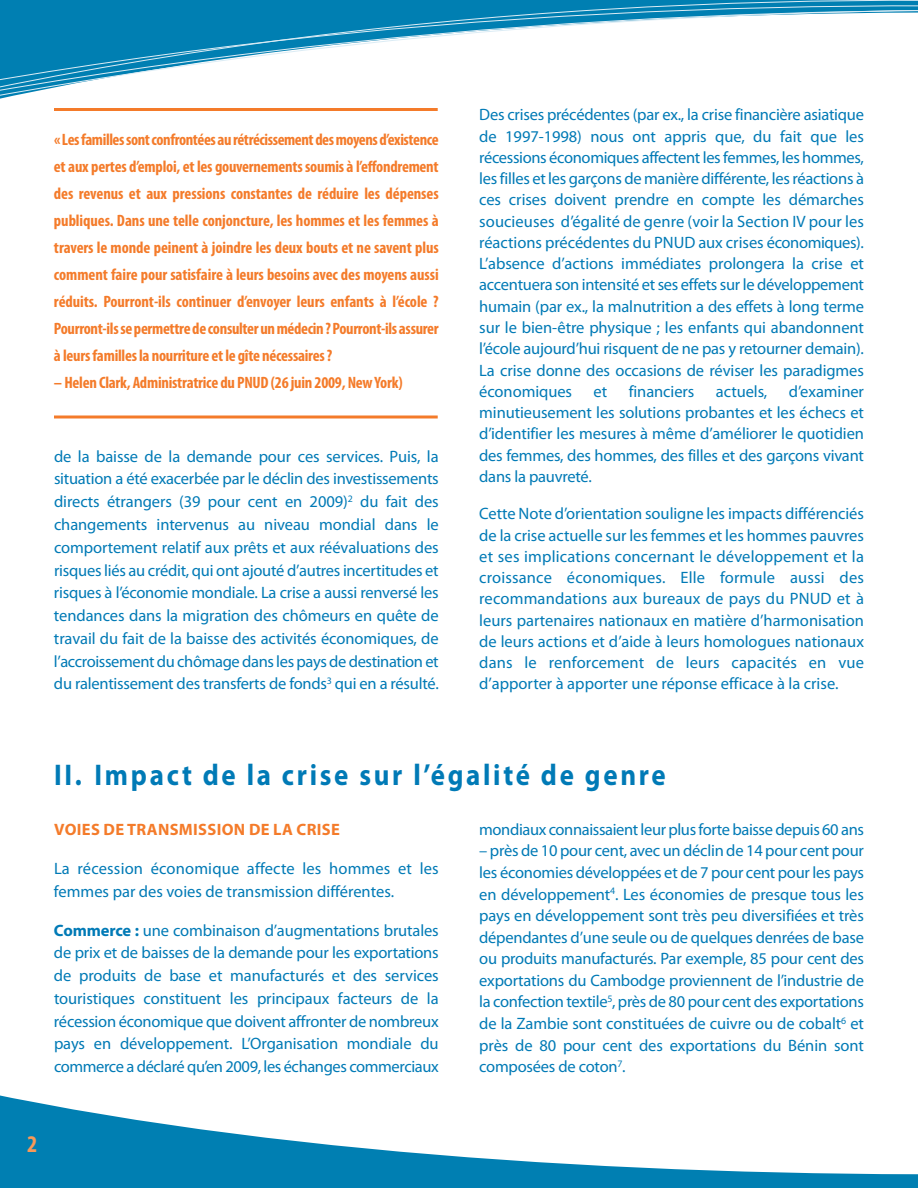
<style>
.page{position:relative;width:918px;height:1188px;background:#fff}
.page>*{position:absolute;margin:0;border:0;box-sizing:border-box;transform-origin:0 0}
.t1{font:700 30px "Myriad Pro";letter-spacing:.1em;color:#007ab6;scale:.9 1}
.t2{font:700 condensed 24px "Myriad Pro";color:#f79958}
.t3{font:16.5px/21.3px "Myriad Pro";letter-spacing:-.01em;color:#007ab6;text-align:justify}
.t4{font:700 condensed 16.5px/27px "Myriad Pro";letter-spacing:-.015em;color:#f47b2a;text-align:justify}
.t5{font:700 16.5px "Myriad Pro";letter-spacing:.02em;color:#f47b2a}
.s1{font-weight:700}
</style>
<div class="page">
<svg style="left:0;top:1095px;width:918px;height:93px"></svg>
<svg style="left:0;top:84px;width:72px;height:6px"></svg>
<svg style="left:0;top:0;width:918px;height:84px"></svg>
<hr style="left:54px;top:108px;width:384px;height:3px;background:#f47b2a">
<hr style="left:54px;top:416px;width:384px;height:2px;background:#f47b2a">
<p class="t4" style="left:54px;top:127px;width:386px">«Lesfamillessontconfrontéesaurétrécissementdesmoyensd’existence et aux pertes d’emploi, et les gouvernements soumis à l’effondrement des revenus et aux pressions constantes de réduire les dépenses publiques. Dans une telle conjoncture, les hommes et les femmes à travers le monde peinent à joindre les deux bouts et ne savent plus comment faire pour satisfaire à leurs besoins avec des moyens aussi réduits. Pourront-ils continuer d’envoyer leurs enfants à l’école ?<br>Pourront-ilssepermettredeconsulterunmédecin?Pourront-ilsassurer à leursfamillesla nourriture etle gîte nécessaires?</p>
<p class="t4" style="left:54px;top:370px;width:350px">– Helen Clark, Administratrice du PNUD (26 juin 2009,NewYork)</p>
<p class="t3" style="left:54px;top:446px;width:386px;line-height:22.8px">de la baisse de la demande pour ces services. Puis, la situation a été exacerbée par le déclin des investissements directs étrangers (39 pour cent en 2009)<sup>2</sup> du fait des changements intervenus au niveau mondial dans le comportement relatif aux prêts et aux réévaluations des risques liés au crédit, qui ont ajouté d’autres incertitudes et risques à l’économie mondiale. La crise a aussi renversé les tendances dans la migration des chômeurs en quête de travail du fait de la baisse des activités économiques, de l’accroissement du chômage dans les pays de destination et du ralentissement des transferts de fonds<sup>3</sup> qui en a résulté.</p>
<p class="t3" style="left:479px;top:106px;width:386px">Des crises précédentes (par ex., la crise financière asiatique de 1997-1998) nous ont appris que, du fait que les récessions économiques affectent les femmes, les hommes, les filles et les garçons de manière différente, les réactions à ces crises doivent prendre en compte les démarches soucieuses d’égalité de genre (voir la Section IV pour les réactions précédentes du PNUD aux crises économiques).<br>L’absence d’actions immédiates prolongera la crise et accentuera son intensité et ses effets sur le développement humain (par ex., la malnutrition a des effets à long terme sur le bien-être physique ; les enfants qui abandonnent l’école aujourd’hui risquent de ne pas y retourner demain).<br>La crise donne des occasions de réviser les paradigmes économiques</p>
<p class="t3" style="left:594px;top:382px;width:15px">et</p>
<p class="t3" style="left:629px;top:382px;width:67px">financiers</p>
<p class="t3" style="left:716px;top:382px;width:53px">actuels,</p>
<p class="t3" style="left:479px;top:382px;width:386px;text-indent:310px">d’examiner minutieusement les solutions probantes et les échecs et d’identifier les mesures à même d’améliorer le quotidien des femmes, des hommes, des filles et des garçons vivant dans la pauvreté.</p>
<p class="t3" style="left:479px;top:504px;width:386px">Cette Note d’orientation souligne les impacts différenciés de la crise actuelle sur les femmes et les hommes pauvres et ses implications concernant le développement et la croissance économiques. Elle formule aussi des recommandations aux bureaux de pays du PNUD et à leurs partenaires nationaux en matière d’harmonisation de leurs actions et d’aide à leurs homologues nationaux dans le renforcement de leurs capacités en vue d’apporter à apporter une réponse efficace à la crise.</p>
<h1 class="t1" style="left:54px;top:764px;width:681px">II. Impact de la crise sur l’égalité de genre</h1>
<p class="t5" style="left:54px;top:823px;width:288px">VOIES DE TRANSMISSION DE LA CRISE</p>
<p class="t3" style="left:54px;top:858px;width:386px;line-height:22.8px">La récession économique affecte les hommes et les femmes par des voies de transmission différentes.</p>
<p class="t3" style="left:54px;top:920px;width:386px;line-height:22.8px"><span class="s1">Commerce :</span> une combinaison d’augmentations brutales de prix et de baisses de la demande pour les exportations de produits de base et manufacturés et des services touristiques constituent les principaux facteurs de la récession économique que doivent affronter de nombreux pays en développement. L’Organisation mondiale du commerce a déclaré qu’en 2009, les échanges commerciaux</p>
<p class="t3" style="left:479px;top:820px;width:386px">mondiaux connaissaient leur plus forte baisse depuis 60 ans</p>
<p class="t3" style="left:479px;top:841px;width:386px">– près de 10 pour cent, avec un déclin de 14 pour cent pour les économies développées et de 7 pour cent pour les pays en développement<sup>4</sup>. Les économies de presque tous les pays en développement sont très peu diversifiées et très dépendantes d’une seule ou de quelques denrées de base ou produits manufacturés. Par exemple, 85 pour cent des exportations du Cambodge proviennent de l’industrie de la confection textile<sup>5</sup>, près de 80 pour cent des exportations de la Zambie sont constituées de cuivre ou de cobalt<sup>6</sup> et près de 80 pour cent des exportations du Bénin sont composées de coton<sup>7</sup>.</p>
<h2 class="t2" style="left:27px;top:1136px;width:12px">2</h2>
</div>
